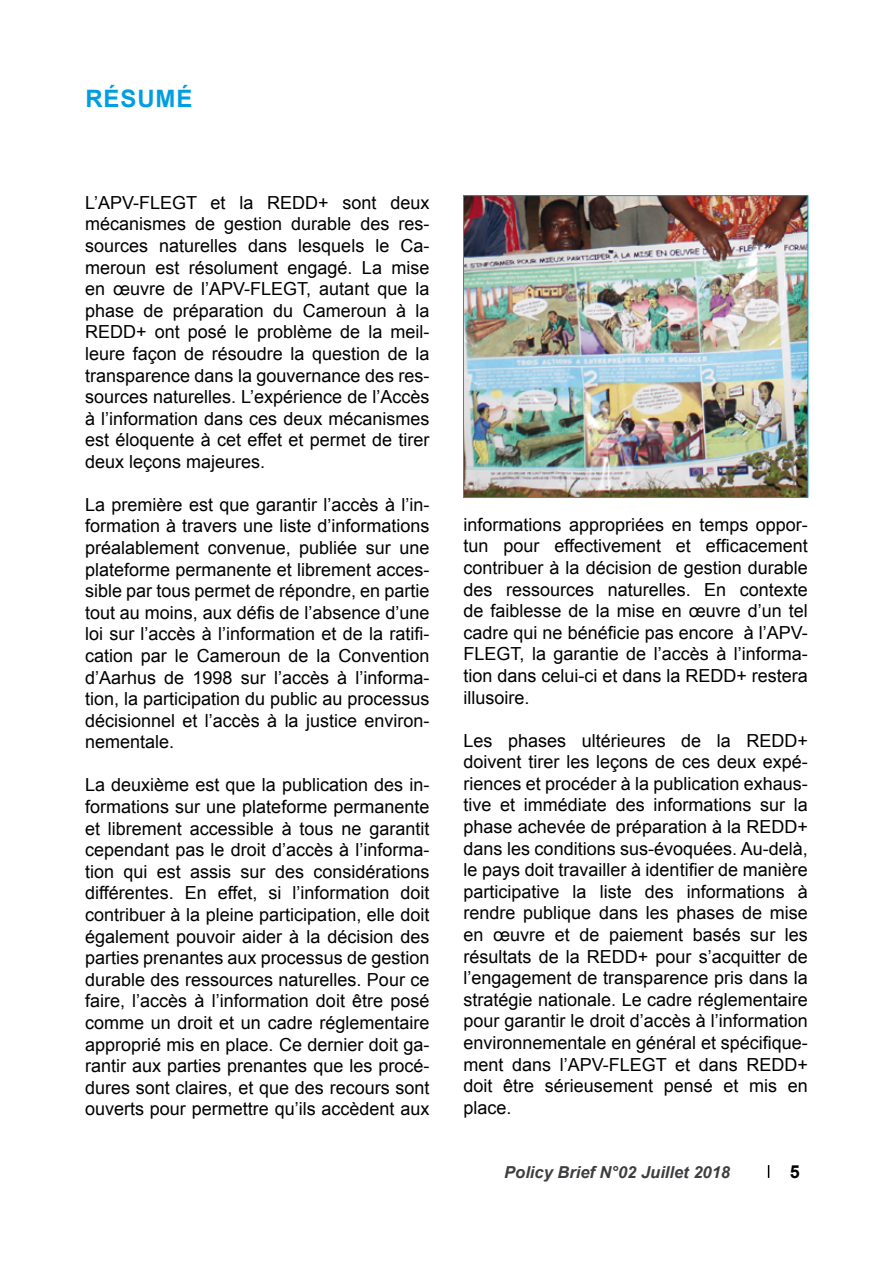
<style>
.page{position:relative;width:893px;height:1263px;background:#fff}
.page>*{position:absolute;margin:0;border:0;box-sizing:border-box;transform-origin:0 0}
.t1{font:700 24px "Arial";letter-spacing:.035em;color:#009ee0}
.t2{font:18px/21.6px "Arial";color:#000;text-align:justify}
.t3{font:700 18px "Arial";color:#000}
.t4{font:italic 700 16.5px "Arial";color:#3e3d40}
</style>
<div class="page">
<svg style="left:768px;top:1165px;width:1px;height:13px"></svg>
<img style="left:465px;top:197px;width:341px;height:299px">
<div style="left:463px;top:195px;width:345px;height:303px;border:1px solid #009ee0"></div>
<h1 class="t1" style="left:85px;top:81px;width:108px">RÉSUMÉ</h1>
<p class="t2" style="left:85px;top:191px;width:346px">L’APV-FLEGT et la REDD+ sont deux mécanismes de gestion durable des res&shy;sources naturelles dans lesquels le Ca&shy;meroun est résolument engagé. La mise en œuvre de l’APV-FLEGT, autant que la phase de préparation du Cameroun à la REDD+ ont posé le problème de la meil&shy;leure façon de résoudre la question de la transparence dans la gouvernance des res&shy;sources naturelles. L’expérience de l’Accès à l’information dans ces deux mécanismes est éloquente à cet effet et permet de tirer deux leçons majeures.</p>
<p class="t2" style="left:85px;top:494px;width:346px">La première est que garantir l’accès à l’in&shy;formation à travers une liste d’informations préalablement convenue, publiée sur une plateforme permanente et librement acces&shy;sible par tous permet de répondre, en partie tout au moins, aux défis de l’absence d’une loi sur l’accès à l’information et de la ratifi&shy;cation par le Cameroun de la Convention d’Aarhus de 1998 sur l’accès à l’informa&shy;tion, la participation du public au processus décisionnel et l’accès à la justice environ&shy;nementale.</p>
<p class="t2" style="left:85px;top:774px;width:346px">La deuxième est que la publication des in&shy;formations sur une plateforme permanente et librement accessible à tous ne garantit cependant pas le droit d’accès à l’informa&shy;tion qui est assis sur des considérations différentes. En effet, si l’information doit contribuer à la pleine participation, elle doit également pouvoir aider à la décision des parties prenantes aux processus de gestion durable des ressources naturelles. Pour ce faire, l’accès à l’information doit être posé comme un droit et un cadre réglementaire approprié mis en place. Ce dernier doit ga&shy;rantir aux parties prenantes que les procé&shy;dures sont claires, et que des recours sont ouverts pour permettre qu’ils accèdent aux</p>
<p class="t2" style="left:463px;top:514px;width:346px">informations appropriées en temps oppor&shy;tun pour effectivement et efficacement contribuer à la décision de gestion durable des ressources naturelles. En contexte de faiblesse de la mise en œuvre d’un tel cadre qui ne bénéficie pas encore à l’APV-FLEGT, la garantie de l’accès à l’informa&shy;tion dans celui-ci et dans la REDD+ restera illusoire.</p>
<p class="t2" style="left:463px;top:729px;width:346px">Les phases ultérieures de la REDD+ doivent tirer les leçons de ces deux expé&shy;riences et procéder à la publication exhaus&shy;tive et immédiate des informations sur la phase achevée de préparation à la REDD+ dans les conditions sus-évoquées. Au-delà, le pays doit travailler à identifier de manière participative la liste des informations à rendre publique dans les phases de mise en œuvre et de paiement basés sur les résultats de la REDD+ pour s’acquitter de l’engagement de transparence pris dans la stratégie nationale. Le cadre réglementaire pour garantir le droit d’accès à l’information environnementale en général et spécifique&shy;ment dans l’APV-FLEGT et dans REDD+ doit être sérieusement pensé et mis en place.</p>
<p class="t4" style="left:504px;top:1161px;width:227px">Policy Brief N°02 Juillet 2018</p>
<p class="t3" style="left:790px;top:1159px;width:12px">5</p>
</div>
